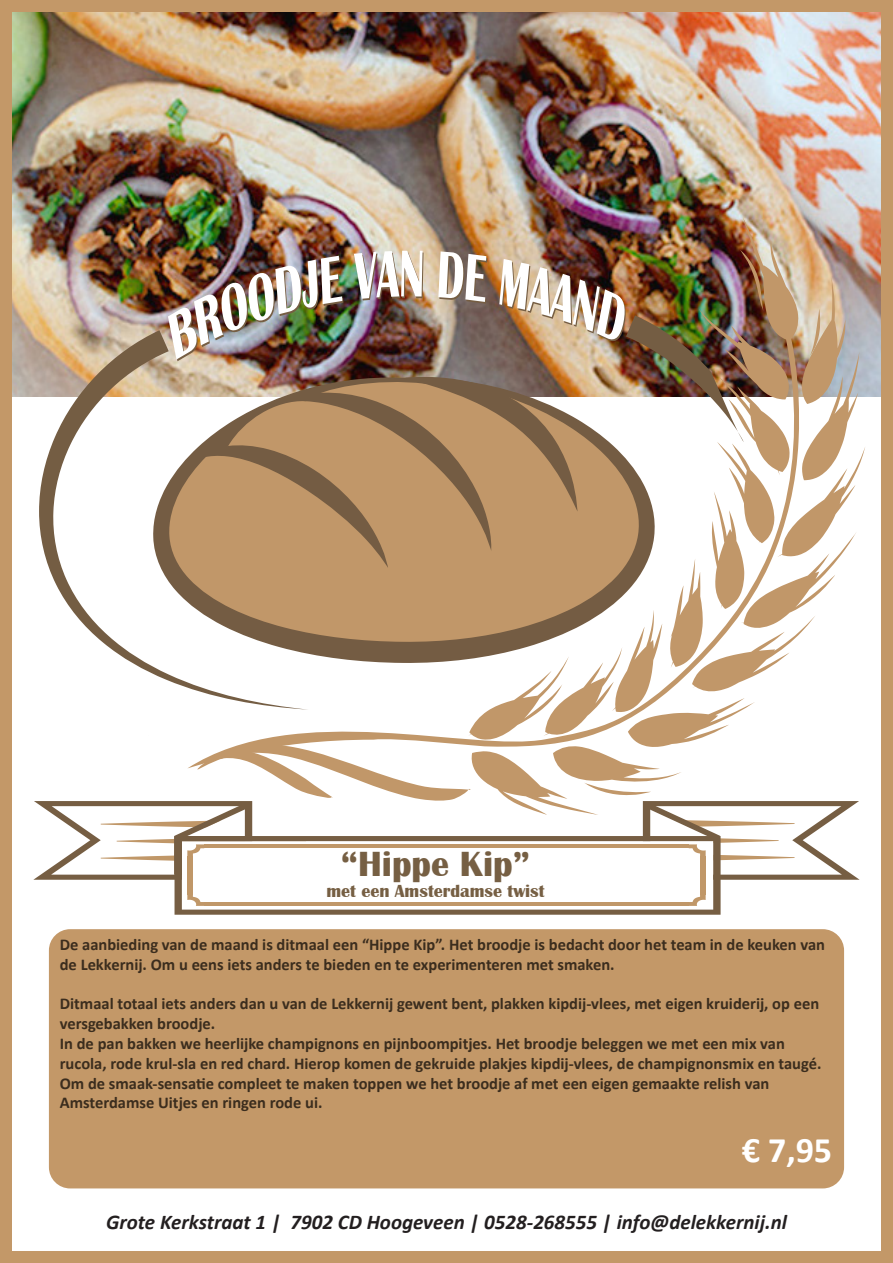
<style>
.page{position:relative;width:893px;height:1263px;background:#fff}
.page>*{position:absolute;margin:0;border:0;box-sizing:border-box;transform-origin:0 0}
.t1{font:700 36px "Britannic";color:#765f43}
.t2{font:700 36px "Calibri";color:#fff}
.t3{font:italic 700 21px "Calibri";color:#231f20}
.t4{font:700 18px "Britannic";color:#765f43}
.t5{font:700 16.5px/19.8px "Calibri";color:#3b2d1e}
</style>
<div class="page">
<img style="left:13px;top:13px;width:867px;height:384px">
<div style="left:0;top:0;width:893px;height:1263px;border:12px solid #c39868"></div>
<img style="left:187px;top:217px;width:613px;height:33px">
<img style="left:33px;top:250px;width:832px;height:665px">
<div style="left:49px;top:929px;width:795px;height:259px;background:#c39868;border-radius:21px"></div>
<p class="t1" style="left:341px;top:844px;width:190px">“Hippe Kip”</p>
<p class="t4" style="left:326px;top:880px;width:220px">met een Amsterdamse twist</p>
<p class="t5" style="left:60px;top:934px;width:767px">De aanbieding van de maand is ditmaal een “Hippe Kip”. Het broodje is bedacht door het team in de keuken van de Lekkernij. Om u eens iets anders te bieden en te experimenteren met smaken.</p>
<p class="t5" style="left:60px;top:994px;width:761px">Ditmaal totaal iets anders dan u van de Lekkernij gewent bent, plakken kipdij-vlees, met eigen kruiderij, op een versgebakken broodje.</p>
<p class="t5" style="left:60px;top:1033px;width:727px">In de pan bakken we heerlijke champignons en pijnboompitjes. Het broodje beleggen we met een mix van</p>
<p class="t5" style="left:60px;top:1053px;width:763px">rucola, rode krul-sla en red chard. Hierop komen de gekruide plakjes kipdij-vlees, de champignonsmix en taugé.</p>
<p class="t5" style="left:60px;top:1073px;width:711px">Om de smaak-sensatie compleet te maken toppen we het broodje af met een eigen gemaakte relish van</p>
<p class="t5" style="left:60px;top:1093px;width:264px">Amsterdamse Uitjes en ringen rode ui.</p>
<p class="t2" style="left:742px;top:1125px;width:92px">€ 7,95</p>
<p class="t3" style="left:106px;top:1207px;width:682px">Grote Kerkstraat 1 | 7902 CD Hoogeveen | 0528-268555 | info@delekkernij.nl</p>
</div>
